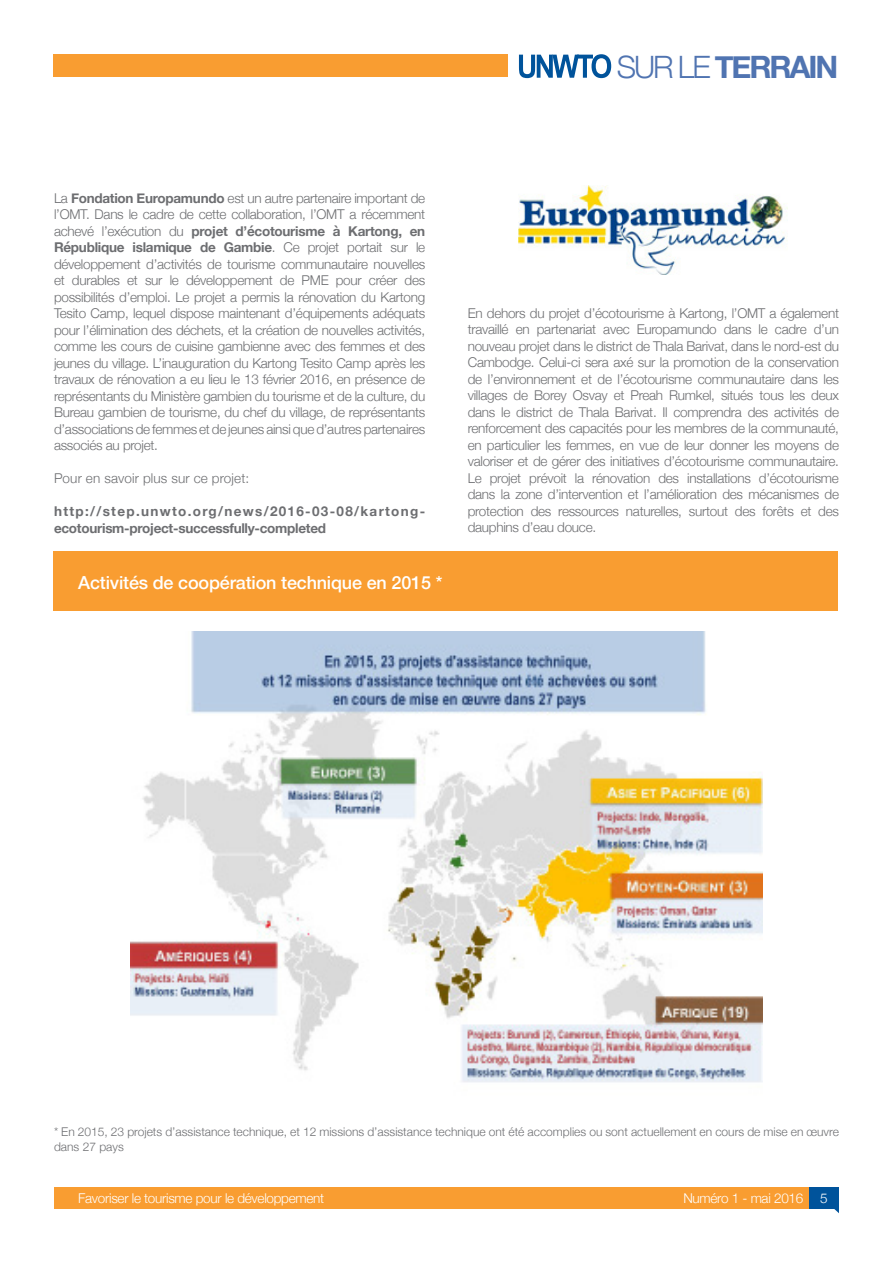
<style>
.page{position:relative;width:893px;height:1263px;background:#fff}
.page>*{position:absolute;margin:0;border:0;box-sizing:border-box;transform-origin:0 0}
.t1{font:700 30.75px "Helvetica Neue";letter-spacing:-.07em;color:#5074b1}
.t2{font:500 18px "Helvetica Neue";letter-spacing:-.01em;color:#fff}
.t3{font:300 13.5px/16.5px "Helvetica Neue";letter-spacing:-.02em;color:#6d6e71;text-align:justify}
.t4{font:700 13.5px/16.5px "Helvetica Neue";letter-spacing:-.02em;color:#6d6e71}
.t5{font:300 13.5px "Helvetica Neue";letter-spacing:-.02em;color:#fff}
.t6{font:300 13.5px "Helvetica Neue";letter-spacing:.01em;color:#6d6e71}
.t7{font:300 12px/15px "Helvetica Neue";color:#6d6e71}
.s1{font-weight:300}
.s2{font-weight:700}
</style>
<div class="page">
<div style="left:54px;top:1187px;width:785px;height:22px;background:#f99d31"></div>
<div style="left:809px;top:1187px;width:30px;height:22px;background:#00539b"></div>
<svg style="left:834px;top:1209px;width:5px;height:4px"></svg>
<div style="left:53px;top:54px;width:455px;height:23px;background:#f99d31"></div>
<img style="left:519px;top:185px;width:268px;height:89px">
<svg style="left:519px;top:54px;width:92px;height:24px"></svg>
<img style="left:131px;top:631px;width:631px;height:451px">
<div style="left:53px;top:551px;width:785px;height:60px;background:#f99d31"></div>
<h1 class="t1" style="left:617px;top:43px;width:223px"><span class="s1">SUR LE</span> TERRAIN</h1>
<p class="t3" style="left:54px;top:188px;width:373px">La <span class="s2">Fondation Europamundo</span> est un autre partenaire important de l’OMT. Dans le cadre de cette collaboration, l’OMT a récemment achevé l’exécution du <span class="s2">projet d’écotourisme à Kartong, en République islamique de Gambie</span>. Ce projet portait sur le développement d’activités de tourisme communautaire nouvelles et durables et sur le développement de PME pour créer des possibilités d’emploi. Le projet a permis la rénovation du Kartong Tesito Camp, lequel dispose maintenant d’équipements adéquats pour l’élimination des déchets, et la création de nouvelles activités, comme les cours de cuisine gambienne avec des femmes et des jeunes du village. L’inauguration du Kartong Tesito Camp après les travaux de rénovation a eu lieu le 13 février 2016, en présence de représentants du Ministère gambien du tourisme et de la culture, du Bureau gambien de tourisme, du chef du village, de représentants d’associations de femmes et de jeunes ainsi que d’autres partenaires associés au projet.</p>
<p class="t6" style="left:54px;top:467px;width:197px">Pour en savoir plus sur ce projet:</p>
<p class="t4" style="left:54px;top:503px;width:373px">http://step.unwto.org/news/2016-03-08/kartong&shy;ecotourism-project-successfully-completed</p>
<h2 class="t2" style="left:78px;top:568px;width:366px">Activités de coopération technique en 2015 *</h2>
<p class="t3" style="left:468px;top:304px;width:373px">En dehors du projet d’écotourisme à Kartong, l’OMT a également travaillé en partenariat avec Europamundo dans le cadre d’un nouveau projet dans le district de Thala Barivat, dans le nord-est du Cambodge. Celui-ci sera axé sur la promotion de la conservation de l’environnement et de l’écotourisme communautaire dans les villages de Borey Osvay et Preah Rumkel, situés tous les deux dans le district de Thala Barivat. Il comprendra des activités de renforcement des capacités pour les membres de la communauté, en particulier les femmes, en vue de leur donner les moyens de valoriser et de gérer des initiatives d’écotourisme communautaire.<br>Le projet prévoit la rénovation des installations d’écotourisme dans la zone d’intervention et l’amélioration des mécanismes de protection des ressources naturelles, surtout des forêts et des dauphins d’eau douce.</p>
<p class="t7" style="left:54px;top:1124px;width:786px">* En 2015, 23 projets d’assistance technique, et 12 missions d’assistance technique ont été accomplies ou sont actuellement en cours de mise en œuvre dans 27 pays</p>
<p class="t5" style="left:78px;top:1187px;width:247px">Favoriser le tourisme pour le développement</p>
<p class="t5" style="left:683px;top:1187px;width:146px">Numéro 1 - mai 2016 5</p>
</div>
